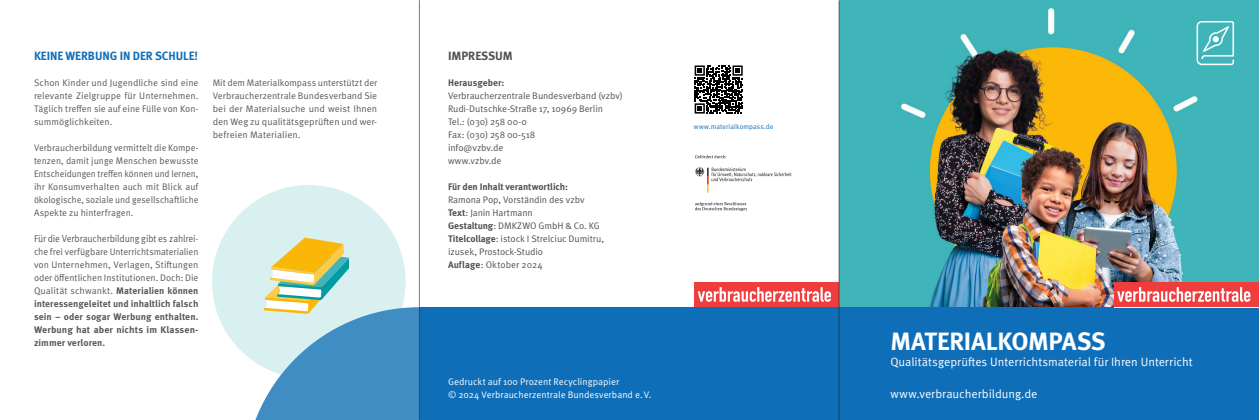
<style>
.page{position:relative;width:1259px;height:420px;background:#fff}
.page>*{position:absolute;margin:0;border:0;box-sizing:border-box;transform-origin:0 0}
.t1{font:700 25px "Meta Pro";letter-spacing:-.015em;color:#fff}
.t2{font:12px "Meta Pro Norm";color:#fff}
.t3{font:700 12px "Meta Pro";letter-spacing:-.005em;color:#0f6eb8}
.t4{font:700 12px "Meta Pro";letter-spacing:-.005em;color:#4f5252}
.t5{font:10.1px "Meta Pro Norm";letter-spacing:-.015em;color:#57585a;scale:.92 1}
.t6{font:9.5px/13px "Meta Pro Norm";color:#57585a;text-align:justify}
.t7{font:9.5px/13px "Meta Pro Norm";letter-spacing:-.01em;color:#4f5252}
.t8{font:9.5px/13px "Meta Pro Norm";color:#57585a;text-align:justify;scale:.96 1}
.t9{font:700 9.5px/13px "Meta Pro";letter-spacing:.005em;color:#57585a;text-align:justify}
.t10{font:9.5px/13px "Meta Pro Norm";color:#fff}
.t11{font:700 9.5px "Meta Pro";letter-spacing:-.005em;color:#4f5252}
.t12{font:7px "Meta Pro Norm";letter-spacing:.01em;color:#0f6eb8}
.s1{font-size:10.1px}
.s2{font-family:"Meta Pro";font-weight:700}
</style>
<div class="page">
<div style="left:839px;top:0;width:420px;height:420px;background:#40b4ba"></div>
<img style="left:839px;top:0;width:393px;height:307px">
<div style="left:839px;top:307px;width:420px;height:113px;background:#0f6eb8"></div>
<div style="left:1114px;top:282px;width:145px;height:25px;background:#ee3d3c"></div>
<svg style="left:1117px;top:287px;width:133px;height:14px"></svg>
<svg style="left:1196px;top:21px;width:38px;height:44px"></svg>
<div style="left:212px;top:185px;width:193px;height:193px;background:#d9f0f1;border-radius:50%"></div>
<svg style="left:265px;top:237px;width:84px;height:70px"></svg>
<div style="left:694px;top:282px;width:145px;height:25px;background:#ee3d3c"></div>
<svg style="left:697px;top:287px;width:134px;height:14px"></svg>
<svg style="left:695px;top:155px;width:31px;height:4px"></svg>
<svg style="left:695px;top:202px;width:52px;height:9px"></svg>
<svg style="left:695px;top:167px;width:96px;height:26px"></svg>
<svg style="left:246px;top:307px;width:174px;height:113px;fill:#408dc4"></svg>
<div style="left:420px;top:307px;width:419px;height:113px;background:#0f6eb8"></div>
<svg style="left:694px;top:65px;width:49px;height:49px"></svg>
<svg style="left:694px;top:65px;width:48px;height:48px"></svg>
<hr style="left:419px;top:0;width:1px;height:419px;background:#231f20">
<hr style="left:839px;top:1px;width:1px;height:419px;background:#231f20">
<p class="t3" style="left:34px;top:46px;width:165px">KEINE WERBUNG IN DER SCHULE!</p>
<p class="t6" style="left:34px;top:76px;width:166px">Schon Kinder und Jugendliche sind eine relevante Zielgruppe für Unternehmen.<br>Täglich treffen sie auf eine Fülle von Kon&shy;summöglichkeiten.</p>
<p class="t8" style="left:34px;top:141px;width:173px">Verbraucherbildung vermittelt die Kompe&shy;tenzen, damit junge Menschen bewusste Entscheidungen treffen können und lernen, ihr Konsumverhalten auch mit Blick auf ökologische, soziale und gesellschaftliche Aspekte zu hinterfragen.</p>
<p class="t5" style="left:34px;top:231px;width:180px">Für die Verbraucherbildung gibt es zahlrei-</p>
<p class="t6" style="left:34px;top:245px;width:166px"><span class="s1">che</span> frei verfügbare Unterrichtsmaterialien von Unternehmen, Verlagen, Stiftungen oder öffentlichen Institutionen. Doch: Die Qualität schwankt. <span class="s2">Materialien können</span></p>
<p class="t9" style="left:34px;top:297px;width:166px">interessengeleitet und inhaltlich falsch sein – oder sogar Werbung enthalten.<br>Werbung hat aber nichts im Klassen&shy;zimmer verloren.</p>
<p class="t6" style="left:213px;top:76px;width:166px">Mit dem Materialkompass unterstützt der Verbraucherzentrale Bundesverband Sie bei der Materialsuche und weist Ihnen den Weg zu qualitätsgeprüften und wer&shy;befreien Materialien.</p>
<p class="t4" style="left:448px;top:46px;width:66px">IMPRESSUM</p>
<p class="t11" style="left:448px;top:75px;width:58px">Herausgeber:</p>
<p class="t7" style="left:448px;top:89px;width:176px">Verbraucherzentrale Bundesverband (vzbv)<br>Rudi-Dutschke-Straße 17, 10969 Berlin<br>Tel.: (030) 258 00-0<br>Fax: (030) 258 00-518<br>info@vzbv.de<br>www.vzbv.de</p>
<p class="t11" style="left:448px;top:179px;width:121px">Für den Inhalt verantwortlich:</p>
<p class="t7" style="left:448px;top:193px;width:158px">Ramona Pop, Vorständin des vzbv<br><span class="s2">Text</span>: Janin Hartmann<br><span class="s2">Gestaltung</span>: DMKZWO GmbH &amp; Co. KG<br><span class="s2">Titelcollage</span>: istock I Strelciuc Dumitru, izusek, Prostock-Studio<br><span class="s2">Auflage</span>: Oktober 2024</p>
<p class="t12" style="left:694px;top:121px;width:81px">www.materialkompass.de</p>
<p class="t10" style="left:448px;top:375px;width:205px">Gedruckt auf 100 Prozent Recyclingpapier<br>© 2024 Verbraucherzentrale Bundesverband e.V.</p>
<h1 class="t1" style="left:890px;top:322px;width:217px">MATERIALKOMPASS</h1>
<p class="t2" style="left:890px;top:353px;width:304px">Qualitätsgeprüftes Unterrichtsmaterial für Ihren Unterricht</p>
<p class="t2" style="left:890px;top:385px;width:148px">www.verbraucherbildung.de</p>
</div>
